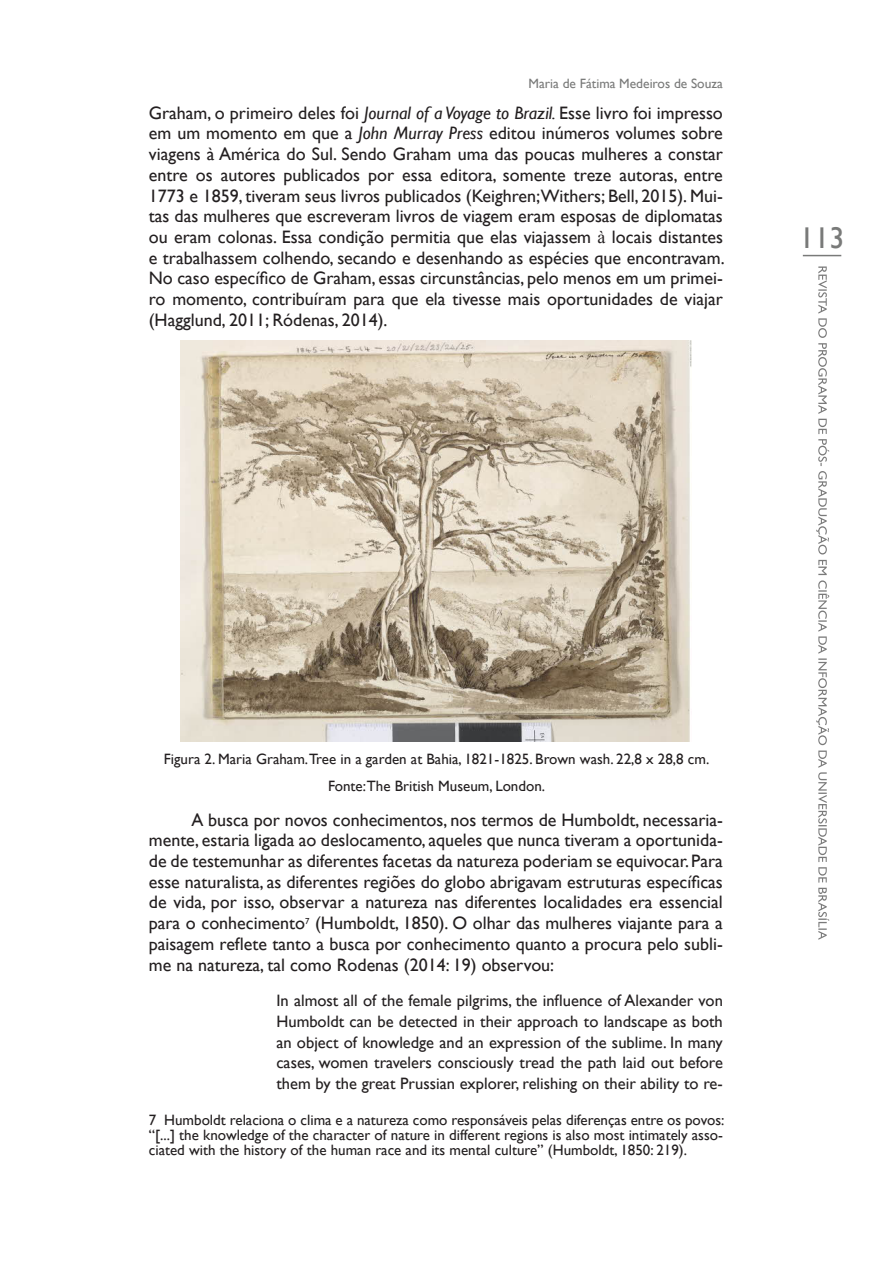
<style>
.page{position:relative;width:893px;height:1263px;background:#fff}
.page>*{position:absolute;margin:0;border:0;box-sizing:border-box;transform-origin:0 0}
.t1{font:30px "Gill Sans";color:#797a79}
.t2{font:18px/20.7px "Gill Sans";color:#231f20;text-align:justify}
.t3{font:16.5px/20.7px "Gill Sans";color:#231f20;text-align:justify}
.t4{font:15px/15px "Gill Sans";color:#231f20;text-align:justify}
.t5{font:13.5px "Gill Sans";color:#797a79}
.s1{font-style:italic}
.s2{font-family:"Times New Roman"}
</style>
<div class="page">
<svg style="left:816px;top:266px;width:13px;height:674px"></svg>
<hr style="left:803px;top:255px;width:38px;height:1px;background:#797a79">
<img style="left:180px;top:340px;width:511px;height:401px">
<p class="t5" style="left:529px;top:76px;width:196px">Maria de Fátima Medeiros de Souza</p>
<p class="t2" style="left:149px;top:103px;width:577px">Graham, o primeiro deles foi <span class="s1">Journal of a Voyage to Brazil.</span> Esse livro foi impresso em um momento em que a <span class="s1">John Murray Press</span> editou inúmeros volumes sobre viagens à América do Sul. Sendo Graham uma das poucas mulheres a constar entre os autores publicados por essa editora, somente treze autoras, entre 1773 e 1859, tiveram seus livros publicados (Keighren;Withers; Bell, 2015). Mui&shy;tas das mulheres que escreveram livros de viagem eram esposas de diplomatas ou eram colonas. Essa condição permitia que elas viajassem <span class="s2">à</span> locais distantes e trabalhassem colhendo, secando e desenhando as espécies que encontravam.<br>No caso específico de Graham, essas circunstâncias, pelo menos em um primei&shy;ro momento, contribuíram para que ela tivesse mais oportunidades de viajar (Hagglund, 2011; Ródenas, 2014).</p>
<h1 class="t1" style="left:800px;top:221px;width:46px">113</h1>
<p class="t4" style="left:164px;top:746px;width:547px;line-height:27px;text-align:center">Figura 2. Maria Graham.Tree in a garden at Bahia, 1821-1825. Brown wash. 22,8 x 28,8 cm.<br>Fonte:The British Museum, London.</p>
<p class="t2" style="left:149px;top:809px;width:576px;text-indent:43px">A busca por novos conhecimentos, nos termos de Humboldt, necessaria&shy;mente, estaria ligada ao deslocamento, aqueles que nunca tiveram a oportunida&shy;de de testemunhar as diferentes facetas da natureza poderiam se equivocar. Para esse naturalista, as diferentes regiões do globo abrigavam estruturas específicas de vida, por isso, observar a natureza nas diferentes localidades era essencial para o conhecimento<sup>7</sup> (Humboldt, 1850). O olhar das mulheres viajante para a paisagem reflete tanto a busca por conhecimento quanto a procura pelo subli&shy;me na natureza, tal como Rodenas (2014: 19) observou:</p>
<p class="t3" style="left:276px;top:991px;width:448px">In almost all of the female pilgrims, the influence of Alexander von Humboldt can be detected in their approach to landscape as both an object of knowledge and an expression of the sublime. In many cases, women travelers consciously tread the path laid out before them by the great Prussian explorer, relishing on their ability to re-</p>
<p class="t4" style="left:149px;top:1113px;width:577px">7 Humboldt relaciona o clima e a natureza como responsáveis pelas diferenças entre os povos: “[...] the knowledge of the character of nature in different regions is also most intimately asso&shy;ciated with the history of the human race and its mental culture” (Humboldt, 1850: 219).</p>
</div>
